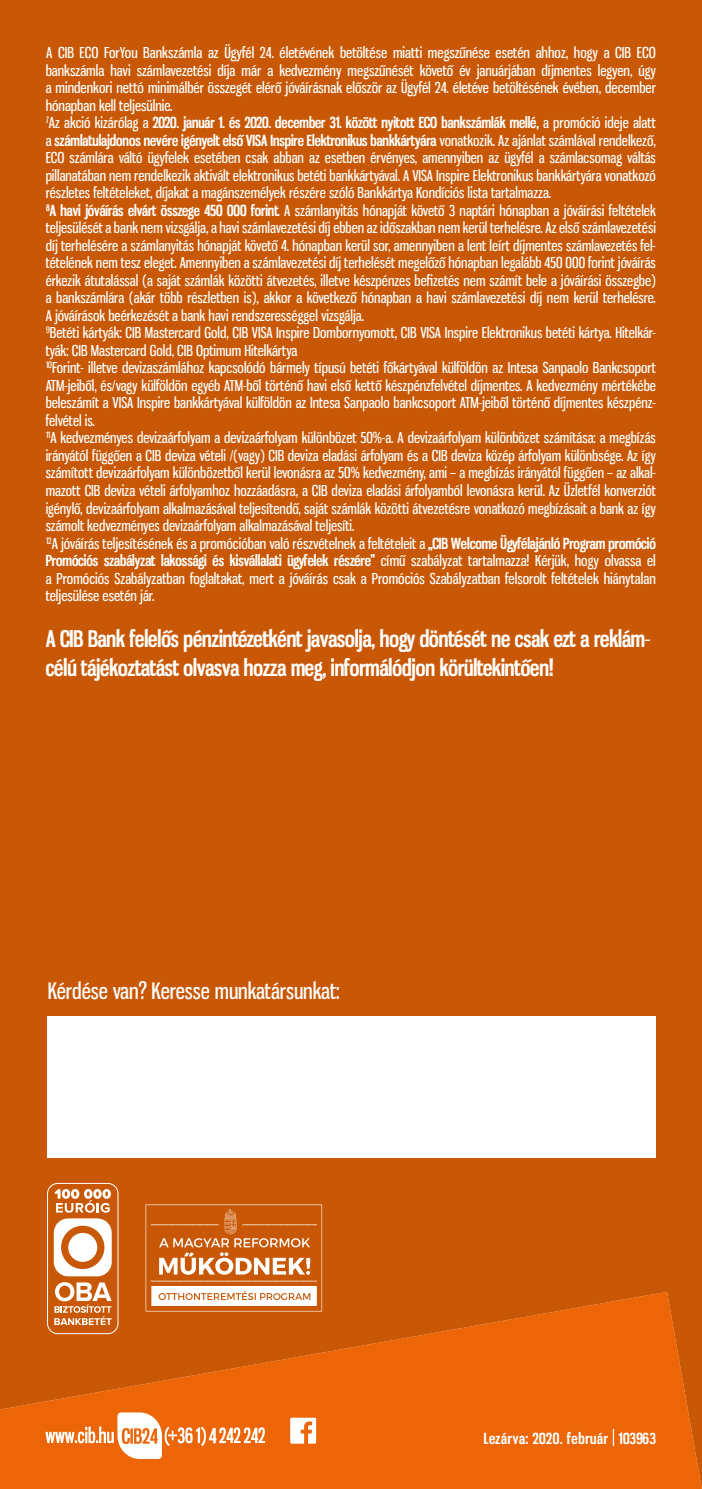
<style>
.page{position:relative;width:702px;height:1489px;background:#fff}
.page>*{position:absolute;margin:0;border:0;box-sizing:border-box;transform-origin:0 0}
.t1{font:700 22.5px/28.5px "Gnuolane";color:#fff}
.t2{font:22.5px "Gnuolane Rg";color:#fff}
.t3{font:15px/17.5px "Gnuolane Rg";color:#fff}
.t4{font:700 15px/17.5px "Gnuolane";color:#fff}
.t5{font:700 15px "Gnuolane";letter-spacing:.05em;color:#fff}
.s1{font-family:"Gnuolane Rg";font-weight:400}
.s2{font-family:"Gnuolane";font-weight:700}
</style>
<div class="page">
<div style="left:0;top:0;width:702px;height:1488px;background:#c85805"></div>
<svg style="left:0;top:1291px;width:701px;height:197px;fill:#ec6608"></svg>
<svg style="left:612px;top:1428px;width:2px;height:17px"></svg>
<svg style="left:290px;top:1417px;width:26px;height:26px"></svg>
<svg style="left:45px;top:1412px;width:220px;height:46px;background:#f18f4a"></svg>
<div style="left:47px;top:1016px;width:609px;height:142px;background:#fff"></div>
<svg style="left:146px;top:1204px;width:176px;height:107px"></svg>
<div style="left:47px;top:1182px;width:71px;height:151px;border:1px solid #fff;border-radius:10px"></div>
<svg style="left:54px;top:1189px;width:57px;height:23px"></svg>
<svg style="left:54px;top:1218px;width:58px;height:106px"></svg>
<p class="t3" style="left:46px;top:44px;width:611px;text-align:justify">A CIB ECO ForYou Bankszámla az Ügyfél 24. életévének betöltése miatti megszűnése esetén ahhoz, hogy a CIB ECO bankszámla havi számlavezetési díja már a kedvezmény megszűnését követő év januárjában díjmentes legyen, úgy a mindenkori nettó minimálbér összegét elérő jóváírásnak először az Ügyfél 24. életéve betöltésének évében, december hónapban kell teljesülnie.</p>
<p class="t4" style="left:46px;top:113px;width:611px"><sup>7</sup><span class="s1">Az akció kizárólag a</span> 2020. január 1. és 2020. december 31. között nyitott ECO bankszámlák mellé, <span class="s1">a promóció ideje alatt a</span> számlatulajdonos nevére igényelt első VISA Inspire Elektronikus bankkártyára <span class="s1">vonatkozik. Az ajánlat számlával rendelkező,</span></p>
<p class="t3" style="left:46px;top:149px;width:611px">ECO számlára váltó ügyfelek esetében csak abban az esetben érvényes, amennyiben az ügyfél a számlacsomag váltás pillanatában nem rendelkezik aktivált elektronikus betéti bankkártyával. A VISA Inspire Elektronikus bankkártyára vonatkozó részletes feltételeket, díjakat a magánszemélyek részére szóló Bankkártya Kondíciós lista tartalmazza.<br><sup>8</sup><span class="s2">A havi jóváírás elvárt összege 450 000 forint.</span> A számlanyitás hónapját követő 3 naptári hónapban a jóváírási feltételek teljesülését a bank nem vizsgálja, a havi számlavezetési díj ebben az időszakban nem kerül terhelésre. Az első számlavezetési díj terhelésére a számlanyitás hónapját követő 4. hónapban kerül sor, amennyiben a lent leírt díjmentes számlavezetés fel&shy;tételének nem tesz eleget. Amennyiben a számlavezetési díj terhelését megelőző hónapban legalább 450 000 forint jóváírás érkezik átutalással (a saját számlák közötti átvezetés, illetve készpénzes befizetés nem számít bele a jóváírási összegbe) a bankszámlára (akár több részletben is), akkor a következő hónapban a havi számlavezetési díj nem kerül terhelésre.<br>A jóváírások beérkezését a bank havi rendszerességgel vizsgálja.<br><sup>9</sup>Betéti kártyák: CIB Mastercard Gold, CIB VISA Inspire Dombornyomott, CIB VISA Inspire Elektronikus betéti kártya. Hitelkár&shy;tyák: CIB Mastercard Gold, CIB Optimum Hitelkártya<br><sup>10</sup>Forint- illetve devizaszámlához kapcsolódó bármely típusú betéti főkártyával külföldön az Intesa Sanpaolo Bankcsoport ATM-jeiből, és/vagy külföldön egyéb ATM-ből történő havi első kettő készpénzfelvétel díjmentes. A kedvezmény mértékébe beleszámít a VISA Inspire bankkártyával külföldön az Intesa Sanpaolo bankcsoport ATM-jeiből történő díjmentes készpénz&shy;felvétel is.<br><sup>11</sup>A kedvezményes devizaárfolyam a devizaárfolyam különbözet 50%-a. A devizaárfolyam különbözet számítása: a megbízás irányától függően a CIB deviza vételi /(vagy) CIB deviza eladási árfolyam és a CIB deviza közép árfolyam különbsége. Az így számított devizaárfolyam különbözetből kerül levonásra az 50% kedvezmény, ami – a megbízás irányától függően – az alkal&shy;mazott CIB deviza vételi árfolyamhoz hozzáadásra, a CIB deviza eladási árfolyamból levonásra kerül. Az Üzletfél konverziót igénylő, devizaárfolyam alkalmazásával teljesítendő, saját számlák közötti átvezetésre vonatkozó megbízásait a bank az így számolt kedvezményes devizaárfolyam alkalmazásával teljesíti.<br><sup>12</sup>A jóváírás teljesítésének és a promócióban való részvételnek a feltételeit a <span class="s2">„CIB Welcome Ügyfélajánló Program promóció</span></p>
<p class="t4" style="left:46px;top:551px;width:611px">Promóciós szabályzat lakossági és kisvállalati ügyfelek részére” <span class="s1">című szabályzat tartalmazza! Kérjük, hogy olvassa el</span></p>
<p class="t3" style="left:46px;top:569px;width:611px">a Promóciós Szabályzatban foglaltakat, mert a jóváírás csak a Promóciós Szabályzatban felsorolt feltételek hiánytalan teljesülése esetén jár.</p>
<h1 class="t1" style="left:46px;top:623px;width:606px">A CIB Bank felelős pénzintézetként javasolja, hogy döntését ne csak ezt a reklám&shy;célú tájékoztatást olvasva hozza meg, informálódjon körültekintően!</h1>
<h1 class="t2" style="left:48px;top:976px;width:293px">Kérdése van? Keresse munkatársunkat:</h1>
<p class="t5" style="left:483px;top:1427px;width:174px">Lezárva: 2020. február 103963</p>
</div>
